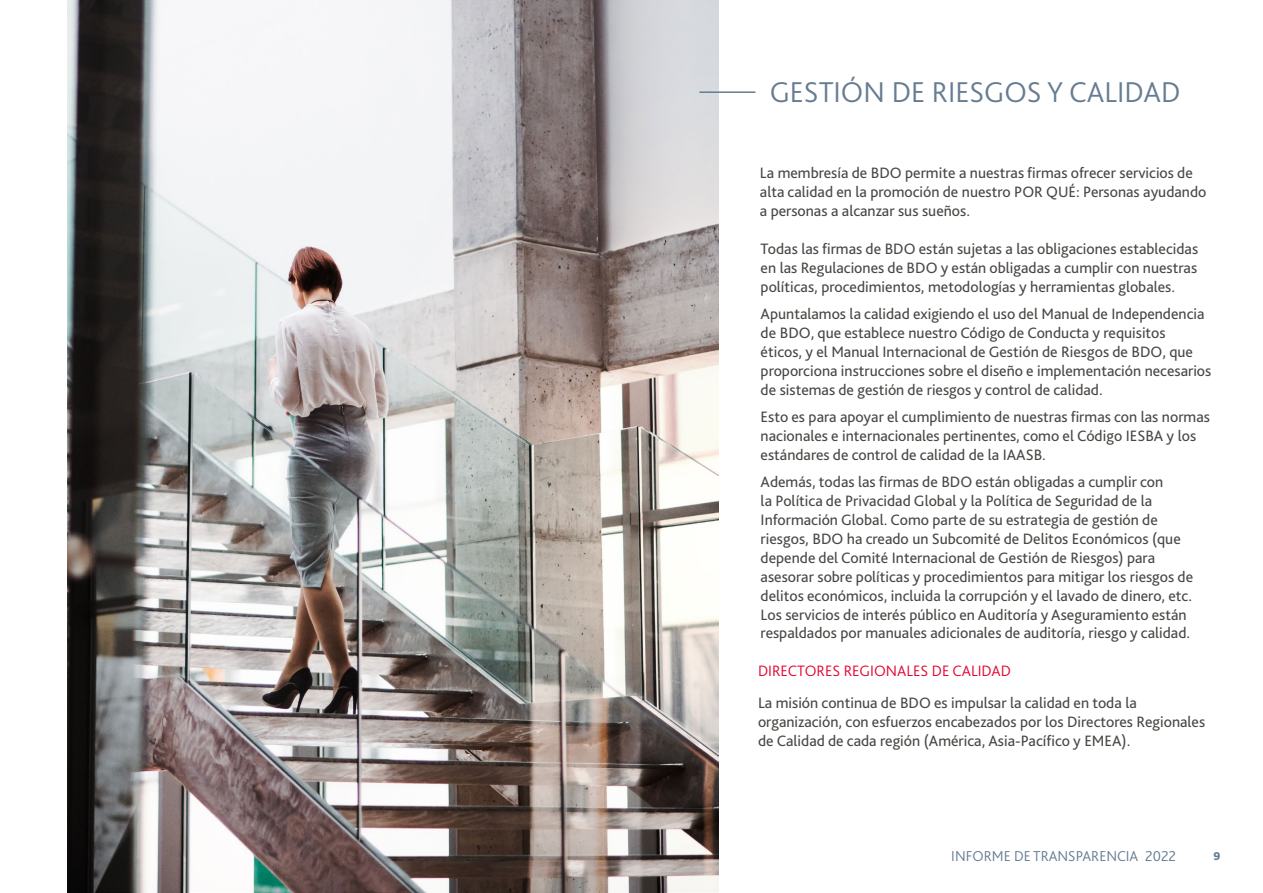
<style>
.page{position:relative;width:1263px;height:893px;background:#fff}
.page>*{position:absolute;margin:0;border:0;box-sizing:border-box;transform-origin:0 0}
.t1{font:300 30px "Bliss Pro";color:#657c91}
.t2{font:15.75px/18.9px "Bliss Pro";color:#494643}
.t3{font:300 15.75px "Bliss Pro";color:#e3032e}
.t4{font:300 15px "Bliss Pro";color:#657c91}
.t5{font:800 12px "Bliss Pro";color:#657c91}
</style>
<div class="page">
<img style="left:67px;top:0;width:652px;height:893px">
<hr style="left:699px;top:91px;width:56px;height:2px;background:#657c91">
<h1 class="t1" style="left:770px;top:74px;width:412px">GESTIÓN DE RIESGOS Y CALIDAD</h1>
<p class="t2" style="left:760px;top:163px;width:448px">La membresía de BDO permite a nuestras firmas ofrecer servicios de alta calidad en la promoción de nuestro POR QUÉ: Personas ayudando a personas a alcanzar sus sueños.</p>
<p class="t2" style="left:761px;top:239px;width:439px;text-align:justify">Todas las firmas de BDO están sujetas a las obligaciones establecidas en las Regulaciones de BDO y están obligadas a cumplir con nuestras políticas, procedimientos, metodologías y herramientas globales.</p>
<p class="t2" style="left:761px;top:304px;width:452px">Apuntalamos la calidad exigiendo el uso del Manual de Independencia de BDO, que establece nuestro Código de Conducta y requisitos<br>éticos, y el Manual Internacional de Gestión de Riesgos de BDO, que proporciona instrucciones sobre el diseño e implementación necesarios de sistemas de gestión de riesgos y control de calidad.</p>
<p class="t2" style="left:761px;top:407px;width:451px">Esto es para apoyar el cumplimiento de nuestras firmas con las normas nacionales e internacionales pertinentes, como el Código IESBA y los estándares de control de calidad de la IAASB.</p>
<p class="t2" style="left:761px;top:472px;width:434px">Además, todas las firmas de BDO están obligadas a cumplir con<br>la Política de Privacidad Global y la Política de Seguridad de la Información Global. Como parte de su estrategia de gestión de riesgos, BDO ha creado un Subcomité de Delitos Económicos (que depende del Comité Internacional de Gestión de Riesgos) para asesorar sobre políticas y procedimientos para mitigar los riesgos de delitos económicos, incluida la corrupción y el lavado de dinero, etc.<br>Los servicios de interés público en Auditoría y Aseguramiento están respaldados por manuales adicionales de auditoría, riesgo y calidad.</p>
<p class="t3" style="left:758px;top:661px;width:254px">DIRECTORES REGIONALES DE CALIDAD</p>
<p class="t2" style="left:758px;top:693px;width:449px">La misión continua de BDO es impulsar la calidad en toda la organización, con esfuerzos encabezados por los Directores Regionales de Calidad de cada región (América, Asia-Pacífico y EMEA).</p>
<p class="t4" style="left:951px;top:846px;width:226px">INFORME DE TRANSPARENCIA 2022</p>
<p class="t5" style="left:1213px;top:848px;width:8px">9</p>
</div>
